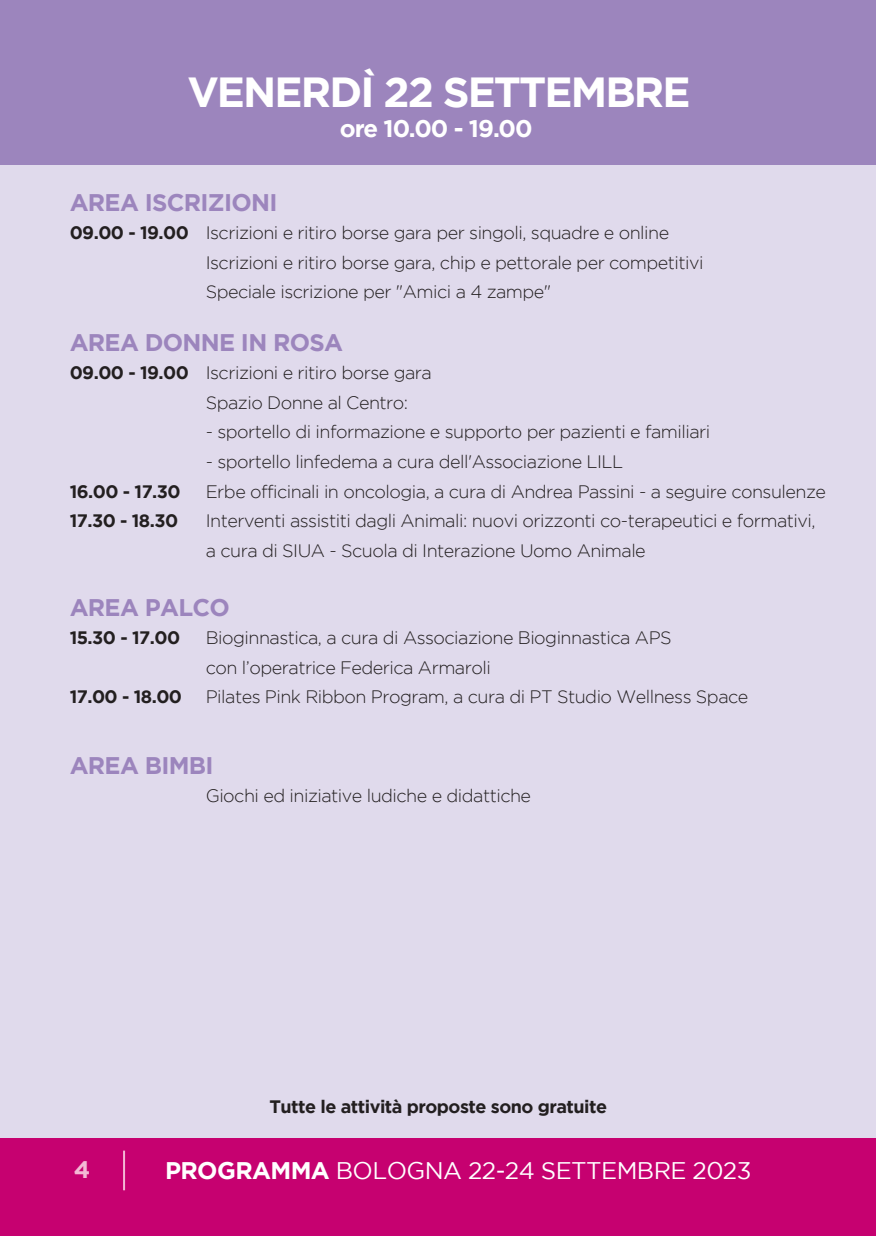
<style>
.page{position:relative;width:876px;height:1236px;background:#fff}
.page>*{position:absolute;margin:0;border:0;box-sizing:border-box;transform-origin:0 0}
.t1{font:700 42px "Gotham";letter-spacing:-.045em;color:#fff}
.t2{font:700 24px "Gotham";letter-spacing:-.03em;color:#9c85bd}
.t3{font:24px "Gotham";letter-spacing:-.025em;color:#fff}
.t4{font:700 24px "Gotham";letter-spacing:-.04em;color:#fff}
.t5{font:700 24px "Gotham";color:#f3b9d5}
.t6{font:300 18px/29.6px "Gotham";letter-spacing:-.03em;color:#231f20}
.t7{font:700 18px/29.6px "Gotham";letter-spacing:-.03em;color:#231f20}
.s1{font-weight:700}
</style>
<div class="page">
<div style="left:0;top:1138px;width:876px;height:98px;background:#c60170"></div>
<hr style="left:123px;top:1151px;width:2px;height:39px;background:#f3b9d5">
<div style="left:0;top:3px;width:876px;height:1135px;background:#e0daec"></div>
<div style="left:0;top:0;width:876px;height:164px;background:#9c85bd"></div>
<h1 class="t1" style="left:187px;top:68px;width:505px">VENERDÌ 22 SETTEMBRE</h1>
<h2 class="t4" style="left:340px;top:115px;width:194px">ore 10.00 - 19.00</h2>
<h2 class="t2" style="left:70px;top:188px;width:209px">AREA ISCRIZIONI</h2>
<p class="t7" style="left:70px;top:218px;width:121px">09.00 - 19.00</p>
<p class="t6" style="left:206px;top:218px;width:499px">Iscrizioni e ritiro borse gara per singoli, squadre e online<br>Iscrizioni e ritiro borse gara, chip e pettorale per competitivi<br>Speciale iscrizione per "Amici a 4 zampe"</p>
<h2 class="t2" style="left:70px;top:328px;width:275px">AREA DONNE IN ROSA</h2>
<p class="t7" style="left:70px;top:357px;width:121px">09.00 - 19.00</p>
<p class="t7" style="left:70px;top:476px;width:113px">16.00 - 17.30<br>17.30 - 18.30</p>
<p class="t6" style="left:206px;top:358px;width:228px">Iscrizioni e ritiro borse gara<br>Spazio Donne al Centro:</p>
<p class="t6" style="left:206px;top:417px;width:506px">- sportello di informazione e supporto per pazienti e familiari</p>
<p class="t6" style="left:206px;top:447px;width:622px">- sportello linfedema a cura dell'Associazione LILL<br>Erbe officinali in oncologia, a cura di Andrea Passini - a seguire consulenze Interventi assistiti dagli Animali: nuovi orizzonti co-terapeutici e formativi, a cura di SIUA - Scuola di Interazione Uomo Animale</p>
<h2 class="t2" style="left:70px;top:593px;width:162px">AREA PALCO</h2>
<p class="t6" style="left:206px;top:623px;width:544px">Bioginnastica, a cura di Associazione Bioginnastica APS<br>con l’operatrice Federica Armaroli<br>Pilates Pink Ribbon Program, a cura di PT Studio Wellness Space</p>
<p class="t7" style="left:70px;top:623px;width:112px">15.30 - 17.00</p>
<p class="t7" style="left:70px;top:682px;width:114px">17.00 - 18.00</p>
<h2 class="t2" style="left:70px;top:751px;width:145px">AREA BIMBI</h2>
<p class="t6" style="left:206px;top:781px;width:327px">Giochi ed iniziative ludiche e didattiche</p>
<h2 class="t5" style="left:74px;top:1156px;width:18px">4</h2>
<p class="t7" style="left:269px;top:1092px;width:339px">Tutte le attività proposte sono gratuite</p>
<h2 class="t3" style="left:165px;top:1158px;width:588px"><span class="s1">PROGRAMMA</span> BOLOGNA 22-24 SETTEMBRE 2023</h2>
</div>
